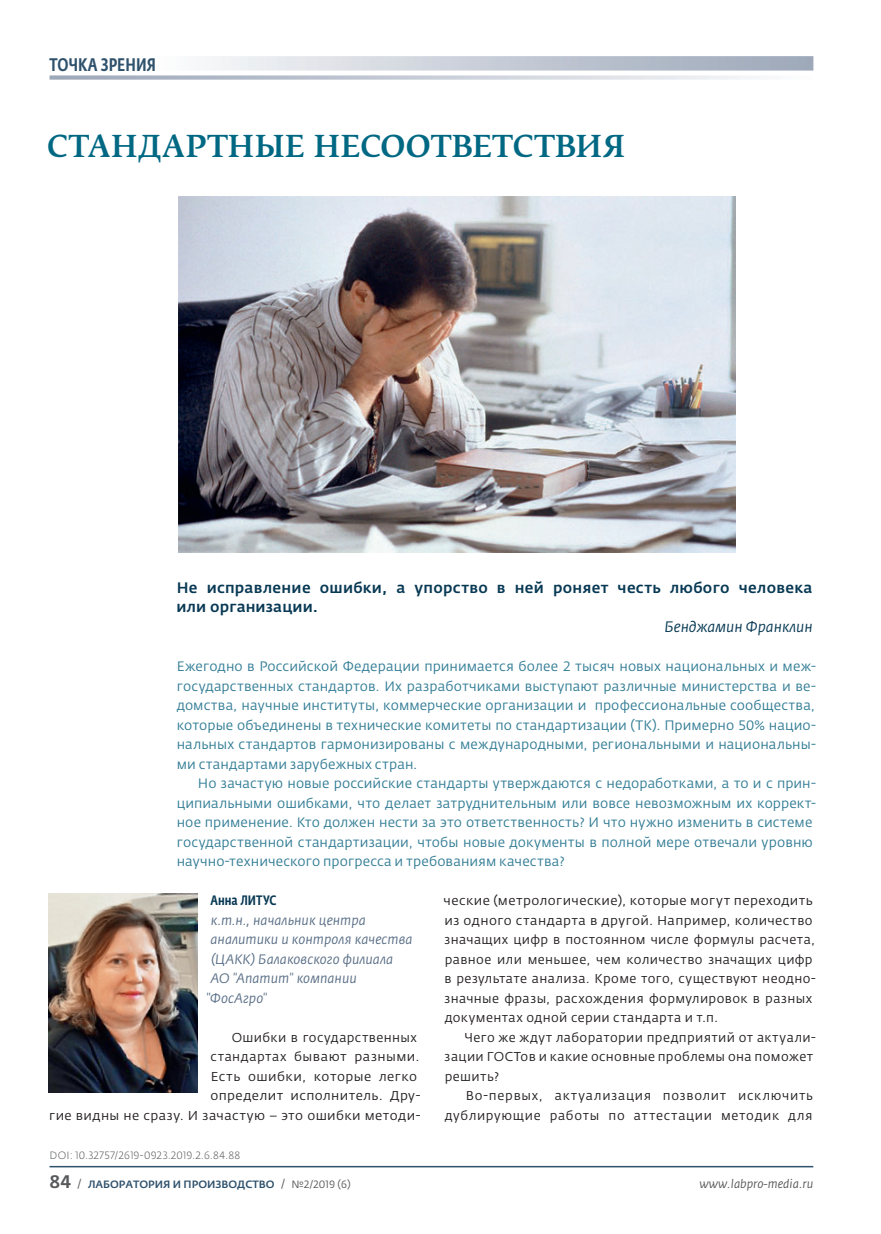
<style>
.page{position:relative;width:881px;height:1234px;background:#fff}
.page>*{position:absolute;margin:0;border:0;box-sizing:border-box;transform-origin:0 0}
.t1{font:500 30px "Fedra Serif B Pro";letter-spacing:.01em;color:#006883}
.t2{font:500 18px "Fedra Sans Cond Pro";letter-spacing:.01em;color:#2e516c}
.t3{font:500 15px/19.5px "Fedra Sans Pro";letter-spacing:.02em;color:#083954}
.t4{font:italic 15px "Fedra Sans Pro";color:#083954}
.t5{font:13.5px/19.5px "Fedra Sans Pro";letter-spacing:.005em;color:#317c95;text-align:justify}
.t6{font:italic 13.5px "Fedra Sans Pro";color:#596e86}
.t7{font:500 13.5px "Fedra Sans Cond Pro";letter-spacing:.01em;color:#083954}
.t8{font:12.75px/19.5px "Fedra Sans Pro";letter-spacing:.03em;color:#231f20}
.t9{font:12.75px/19.5px "Fedra Sans Pro";letter-spacing:.055em;color:#231f20;text-align:right}
.t10{font:italic 12px "Fedra Sans Pro";color:#57585a}
.t11{font:300 10.5px "Fedra Sans Pro";letter-spacing:.035em;color:#57585a}
.t12{font:500 10.5px "Fedra Sans Pro";color:#2e516c}
.t13{font:10.5px "Fedra Sans Pro";color:#57585a}
.s1{font-size:18px;color:#57585a}
.s2{font-weight:400;font-size:12px;color:#57585a}
.s3{font-size:12px}
</style>
<div class="page">
<img style="left:49px;top:893px;width:149px;height:199px">
<hr style="left:50px;top:1165px;width:763px;height:2px;background:#2e516c">
<img style="left:179px;top:197px;width:556px;height:355px">
<svg style="left:212px;top:56px;width:601px;height:15px"></svg>
<svg style="left:50px;top:75px;width:701px;height:5px"></svg>
<h2 class="t2" style="left:50px;top:53px;width:108px">Точка зрения</h2>
<h1 class="t1" style="left:47px;top:127px;width:579px">Стандартные несоответствия</h1>
<p class="t3" style="left:176px;top:577px;width:637px">Не исправление ошибки, а упорство в ней роняет честь любого человека или организации.</p>
<p class="t4" style="left:664px;top:617px;width:149px">Бенджамин Франклин</p>
<p class="t5" style="left:177px;top:656px;width:640px">Ежегодно в Российской Федерации принимается более 2 тысяч новых национальных и меж&shy;государственных стандартов. Их разработчиками выступают различные министерства и ве&shy;домства, научные институты, коммерческие организации и профессиональные сообщества, которые объединены в технические комитеты по стандартизации (ТК). Примерно 50% нацио&shy;нальных стандартов гармонизированы с международными, региональными и национальны&shy;ми стандартами зарубежных стран.</p>
<p class="t5" style="left:177px;top:773px;width:640px;text-align:left;text-indent:21px">Но зачастую новые российские стандарты утверждаются с недоработками, а то и с прин&shy;ципиальными ошибками, что делает затруднительным или вовсе невозможным их коррект&shy;ное применение. Кто должен нести за это ответственность? И что нужно изменить в системе государственной стандартизации, чтобы новые документы в полной мере отвечали уровню научно-технического прогресса и требованиям качества?</p>
<p class="t7" style="left:210px;top:892px;width:67px">Анна Литус</p>
<p class="t6" style="left:211px;top:911px;width:156px">к.т.н., начальник центра</p>
<p class="t6" style="left:210px;top:930px;width:203px">аналитики и контроля качества</p>
<p class="t6" style="left:211px;top:950px;width:184px">(ЦАКК) Балаковского филиала</p>
<p class="t6" style="left:211px;top:969px;width:147px">АО "Апатит" компании</p>
<p class="t6" style="left:206px;top:989px;width:63px">"ФосАгро"</p>
<p class="t8" style="left:49px;top:1027px;width:372px;text-align:right">Ошибки в государственных<br>стандартах бывают разными.<br>Есть ошибки, которые легко<br>определит исполнитель. Дру-<br>гие видны не сразу. И зачастую − это ошибки методи-</p>
<p class="t8" style="left:443px;top:890px;width:373px">ческие (метрологические), которые могут переходить из одного стандарта в другой. Например, количество значащих цифр в постоянном числе формулы расчета, равное или меньшее, чем количество значащих цифр в результате анализа. Кроме того, существуют неодно&shy;значные фразы, расхождения формулировок в разных документах одной серии стандарта и т.п.</p>
<p class="t8" style="left:444px;top:1027px;width:372px;text-indent:20px">Чего же ждут лаборатории предприятий от актуали&shy;зации ГОСТов и какие основные проблемы она поможет решить?</p>
<p class="t9" style="left:444px;top:1085px;width:369px">Во-первых, актуализация позволит исключить дублирующие работы по аттестации методик для</p>
<p class="t11" style="left:50px;top:1148px;width:192px">DOI: 10.32757/2619-0923.2019.2.6.84.88</p>
<p class="t12" style="left:50px;top:1177px;width:47px"><span class="s1">84</span><span class="s2">/</span>ЛАБОРАТОРИЯ</p>
<p class="t12" style="left:173px;top:1177px;width:20px">И ПРОИЗВОДСТВО</p>
<p class="t13" style="left:281px;top:1177px;width:71px"><span class="s3">/</span> №2/2019 (6)</p>
<p class="t10" style="left:699px;top:1175px;width:115px">www.labpro-media.ru</p>
</div>
